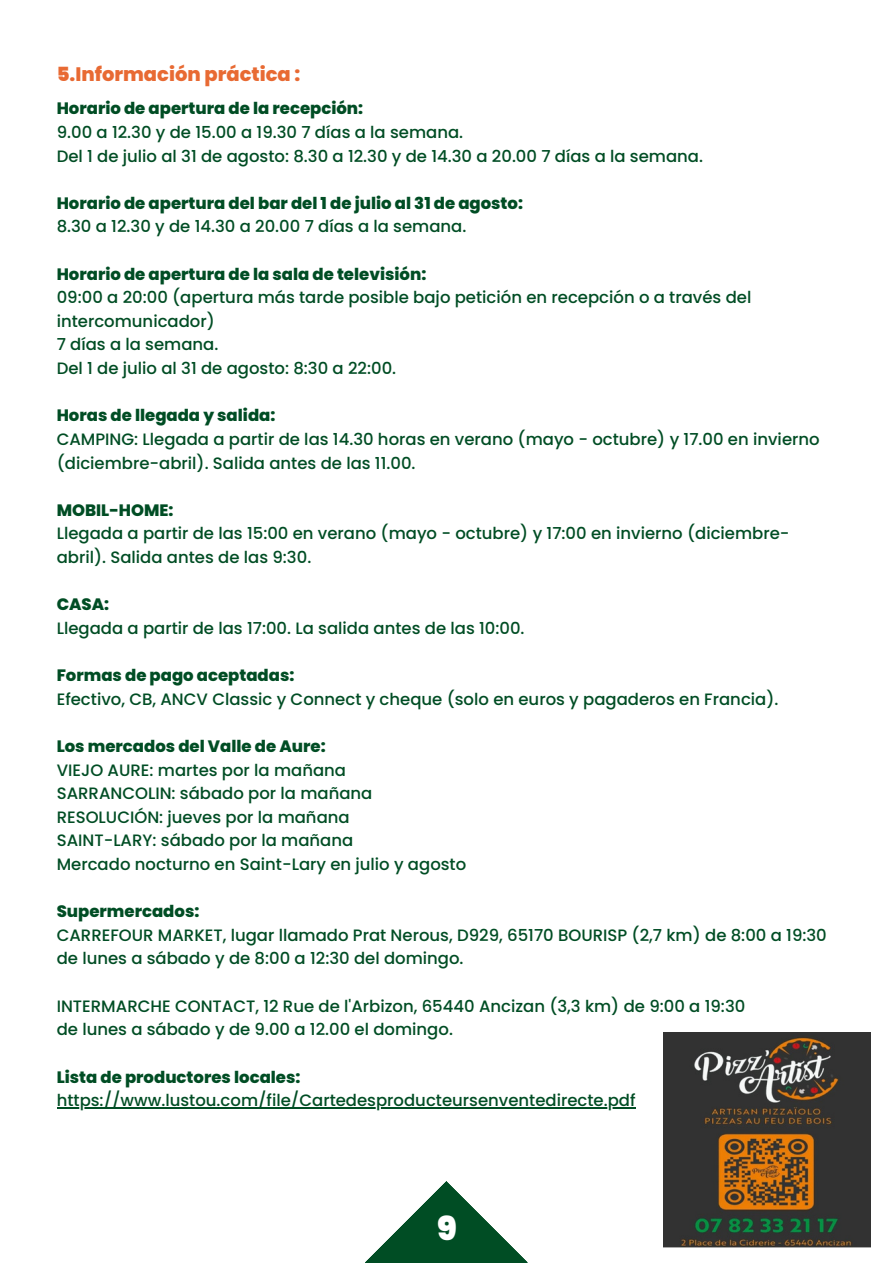
<style>
.page{position:relative;width:893px;height:1264px;background:#fff}
.page>*{position:absolute;margin:0;border:0;box-sizing:border-box;transform-origin:0 0}
.t1{font:900 33px "Poppins";color:#fff}
.t2{font:800 19.5px "Poppins";color:#e86a33}
.t3{font:500 16.5px/23.5px "Poppins";color:#004d24}
.t4{font:800 16.5px "Poppins";color:#004d24}
.s1{font-weight:900}
</style>
<div class="page">
<hr style="left:57px;top:1107px;width:578px;height:1px;background:#004d24">
<svg style="left:365px;top:1181px;width:162px;height:81px"></svg>
<img style="left:663px;top:1032px;width:207px;height:215px">
<p class="t2" style="left:57px;top:61px;width:245px"><span class="s1">5</span>.Información práctica :</p>
<p class="t4" style="left:57px;top:97px;width:308px">Horario de apertura de la recepción:</p>
<p class="t3" style="left:57px;top:120px;width:408px">9.00 a 12.30 y de 15.00 a 19.30 7 días a la semana.</p>
<p class="t3" style="left:57px;top:144px;width:647px">Del 1 de julio al 31 de agosto: 8.30 a 12.30 y de 14.30 a 20.00 7 días a la semana.</p>
<p class="t4" style="left:57px;top:191px;width:468px">Horario de apertura del bar del 1 de julio al 31 de agosto:</p>
<p class="t3" style="left:57px;top:215px;width:411px">8.30 a 12.30 y de 14.30 a 20.00 7 días a la semana.</p>
<p class="t4" style="left:57px;top:262px;width:371px">Horario de apertura de la sala de televisión:</p>
<p class="t3" style="left:57px;top:286px;width:696px">09:00 a 20:00 (apertura más tarde posible bajo petición en recepción o a través del intercomunicador)</p>
<p class="t3" style="left:57px;top:333px;width:163px">7 días a la semana.</p>
<p class="t3" style="left:57px;top:356px;width:341px">Del 1 de julio al 31 de agosto: 8:30 a 22:00.</p>
<p class="t4" style="left:57px;top:404px;width:220px">Horas de llegada y salida:</p>
<p class="t3" style="left:57px;top:427px;width:764px">CAMPING: Llegada a partir de las 14.30 horas en verano (mayo - octubre) y 17.00 en invierno (diciembre-abril). Salida antes de las 11.00.</p>
<p class="t4" style="left:57px;top:498px;width:118px">MOBIL-HOME:</p>
<p class="t3" style="left:57px;top:522px;width:734px">Llegada a partir de las 15:00 en verano (mayo - octubre) y 17:00 en invierno (diciembre&shy;abril). Salida antes de las 9:30.</p>
<p class="t4" style="left:57px;top:593px;width:54px">CASA:</p>
<p class="t3" style="left:57px;top:616px;width:469px">Llegada a partir de las 17:00. La salida antes de las 10:00.</p>
<p class="t4" style="left:57px;top:663px;width:239px">Formas de pago aceptadas:</p>
<p class="t3" style="left:57px;top:687px;width:723px">Efectivo, CB, ANCV Classic y Connect y cheque (solo en euros y pagaderos en Francia).</p>
<p class="t4" style="left:57px;top:734px;width:270px">Los mercados del Valle de Aure:</p>
<p class="t3" style="left:57px;top:758px;width:291px">VIEJO AURE: martes por la mañana</p>
<p class="t3" style="left:57px;top:781px;width:317px">SARRANCOLIN: sábado por la mañana</p>
<p class="t3" style="left:57px;top:805px;width:294px">RESOLUCIÓN: jueves por la mañana</p>
<p class="t3" style="left:57px;top:828px;width:298px">SAINT-LARY: sábado por la mañana</p>
<p class="t3" style="left:57px;top:852px;width:411px">Mercado nocturno en Saint-Lary en julio y agosto</p>
<p class="t4" style="left:57px;top:899px;width:144px">Supermercados:</p>
<p class="t3" style="left:57px;top:923px;width:771px">CARREFOUR MARKET, lugar llamado Prat Nerous, D929, 65170 BOURISP (2,7 km) de 8:00 a 19:30 de lunes a sábado y de 8:00 a 12:30 del domingo.</p>
<p class="t3" style="left:57px;top:994px;width:690px">INTERMARCHE CONTACT, 12 Rue de l'Arbizon, 65440 Ancizan (3,3 km) de 9:00 a 19:30</p>
<p class="t3" style="left:57px;top:1017px;width:398px">de lunes a sábado y de 9.00 a 12.00 el domingo.</p>
<p class="t4" style="left:57px;top:1065px;width:245px">Lista de productores locales:</p>
<p class="t3" style="left:57px;top:1088px;width:580px">https://www.lustou.com/file/Cartedesproducteursenventedirecte.pdf</p>
<p class="t1" style="left:437px;top:1205px;width:21px">9</p>
</div>
